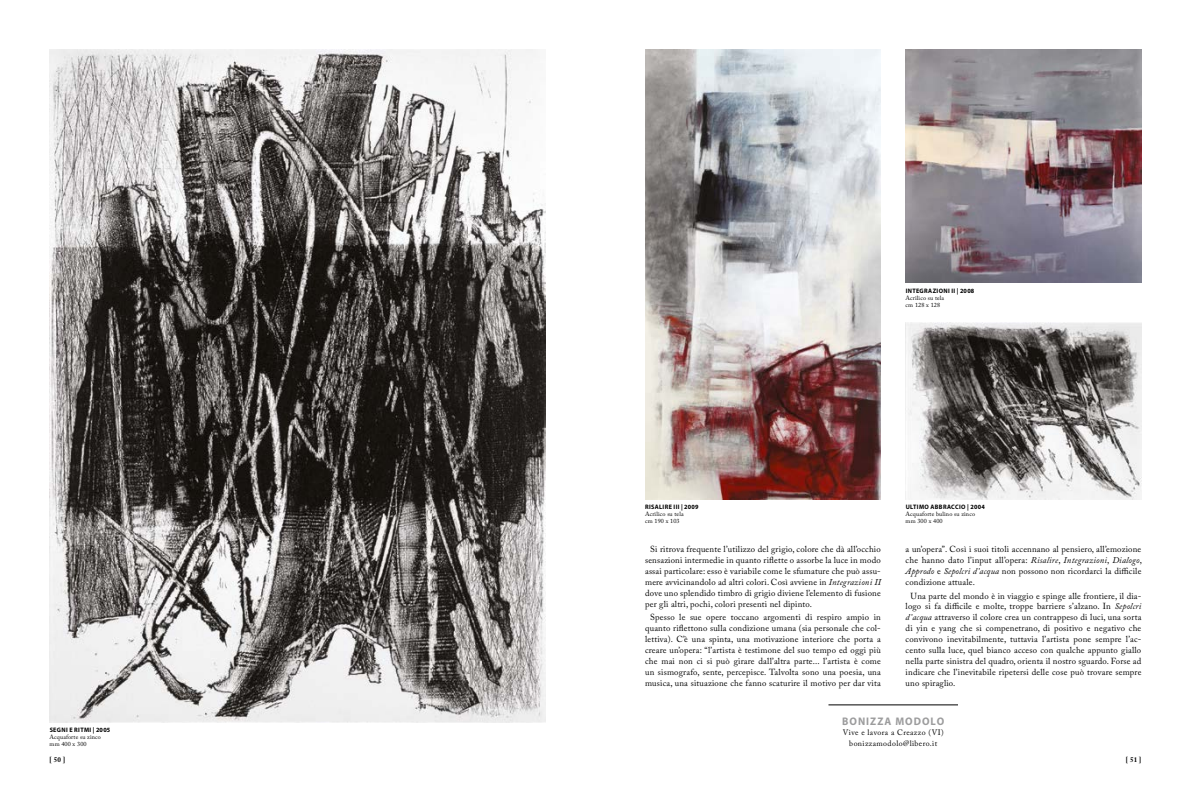
<style>
.page{position:relative;width:1191px;height:794px;background:#fff}
.page>*{position:absolute;margin:0;border:0;box-sizing:border-box;transform-origin:0 0}
.t1{font:700 11.03px "Myriad Pro";letter-spacing:.095em;color:#9c9c9d;scale:.95 1}
.t2{font:8.75px/10.9px "Adobe Caslon Pro";letter-spacing:.02em;color:#000;text-align:justify}
.t3{font:7.88px/10.5px "Adobe Caslon Pro";letter-spacing:.05em;color:#000;text-align:center}
.t4{font:700 7px "Adobe Caslon Pro";color:#000}
.t5{font:700 6.39px "Myriad Pro";letter-spacing:.055em;color:#000;scale:.95 1}
.t6{font:6.12px/7px "Adobe Caslon Pro";letter-spacing:.02em;color:#000}
.s1{font-style:italic}
</style>
<div class="page">
<img style="left:645px;top:50px;width:236px;height:449px">
<img style="left:50px;top:50px;width:496px;height:673px">
<img style="left:905px;top:322px;width:236px;height:177px">
<img style="left:905px;top:50px;width:236px;height:233px">
<hr style="left:828px;top:704px;width:130px;height:1px;background:#000">
<p class="t5" style="left:50px;top:726px;width:65px">SEGNI E RITMI | 2005</p>
<p class="t6" style="left:50px;top:733px;width:53px">Acquaforte su zinco mm 400 x 300</p>
<p class="t5" style="left:905px;top:286px;width:74px">INTEGRAZIONI II | 2008</p>
<p class="t6" style="left:905px;top:294px;width:40px">Acrilico su tela cm 128 x 128</p>
<p class="t5" style="left:645px;top:502px;width:58px">RISALIRE III | 2009</p>
<p class="t6" style="left:645px;top:510px;width:40px">Acrilico su tela cm 190 x 103</p>
<p class="t2" style="left:645px;top:544px;width:237px;text-indent:5px">Si ritrova frequente l’utilizzo del grigio, colore che dà all’occhio sensazioni intermedie in quanto riflette o assorbe la luce in modo assai particolare: esso è variabile come le sfumature che può assu&shy;mere avvicinandolo ad altri colori. Così avviene in <span class="s1">Integrazioni II </span>dove uno splendido timbro di grigio diviene l’elemento di fusione per gli altri, pochi, colori presenti nel dipinto.</p>
<p class="t2" style="left:645px;top:612px;width:237px;text-align:center">Spesso le sue opere toccano argomenti di respiro ampio in quanto riflettono sulla condizione umana (sia personale che col&shy;lettiva). C’è una spinta, una motivazione interiore che porta a creare un’opera: “l’artista è testimone del suo tempo ed oggi più che mai non ci si può girare dall’altra parte... l’artista è come un sismografo, sente, percepisce. Talvolta sono una poesia, una musica, una situazione che fanno scaturire il motivo per dar vita</p>
<p class="t5" style="left:905px;top:502px;width:85px">ULTIMO ABBRACCIO | 2004</p>
<p class="t6" style="left:905px;top:510px;width:71px">Acquaforte bulino su zinco mm 300 x 400</p>
<p class="t2" style="left:905px;top:544px;width:238px">a un’opera”. Così i suoi titoli accennano al pensiero, all’emozione che hanno dato l’input all’opera: <span class="s1">Risalire</span>, <span class="s1">Integrazioni</span>, <span class="s1">Dialogo</span>, <span class="s1">Approdo</span> e <span class="s1">Sepolcri d’acqua</span> non possono non ricordarci la difficile condizione attuale.</p>
<p class="t2" style="left:905px;top:590px;width:237px;text-indent:5px">Una parte del mondo è in viaggio e spinge alle frontiere, il dia&shy;logo si fa difficile e molte, troppe barriere s’alzano. In <span class="s1">Sepolcri d’acqua</span> attraverso il colore crea un contrappeso di luci, una sorta di yin e yang che si compenetrano, di positivo e negativo che convivono inevitabilmente, tuttavia l’artista pone sempre l’ac&shy;cento sulla luce, quel bianco acceso con qualche appunto giallo nella parte sinistra del quadro, orienta il nostro sguardo. Forse ad indicare che l’inevitabile ripetersi delle cose può trovare sempre uno spiraglio.</p>
<p class="t1" style="left:842px;top:714px;width:109px">BONIZZA MODOLO</p>
<p class="t3" style="left:842px;top:727px;width:102px">Vive e lavora a Creazzo (VI) bonizzamodolo@libero.it</p>
<p class="t4" style="left:50px;top:755px;width:17px">[ 50 ]</p>
<p class="t4" style="left:1125px;top:755px;width:17px">[ 51 ]</p>
</div>
